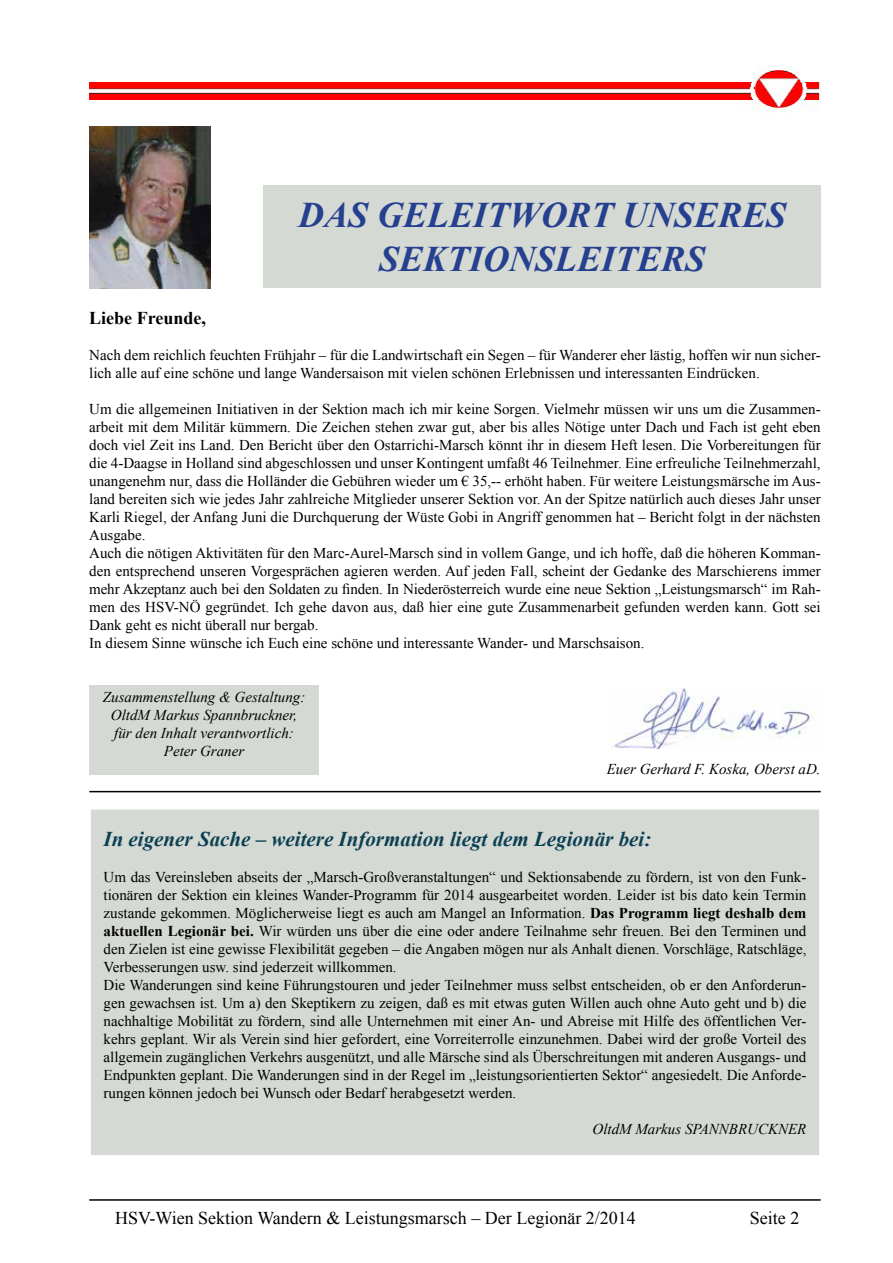
<style>
.page{position:relative;width:893px;height:1263px;background:#fff}
.page>*{position:absolute;margin:0;border:0;box-sizing:border-box;transform-origin:0 0}
.t1{font:italic 700 36px/43.2px "Times New Roman";color:#25408f;text-align:center}
.t2{font:italic 700 21px "Times New Roman";color:#0b3f53}
.t3{font:18px "Times New Roman";color:#000}
.t4{font:700 18px "Times New Roman";color:#000}
.t5{font:15px/18px "Times New Roman";color:#000}
.t6{font:italic 15px/18px "Times New Roman";color:#000;text-align:center}
.s1{font-weight:700}
</style>
<div class="page">
<hr style="left:89px;top:1199px;width:732px;height:2px;background:#000">
<img style="left:89px;top:66px;width:732px;height:46px">
<img style="left:89px;top:126px;width:122px;height:162px">
<div style="left:264px;top:186px;width:557px;height:102px;background:#d5d9d3"></div>
<div style="left:90px;top:809px;width:730px;height:347px;background:#d5d9d3"></div>
<div style="left:89px;top:808px;width:732px;height:349px;border:2px solid #fff"></div>
<hr style="left:89px;top:791px;width:732px;height:1px;background:#000">
<img style="left:613px;top:689px;width:203px;height:59px">
<div style="left:89px;top:685px;width:230px;height:89px;background:#d5d9d3"></div>
<h1 class="t1" style="left:298px;top:193px;width:490px">Das Geleitwort unseres<br>Sektionsleiters</h1>
<p class="t4" style="left:89px;top:306px;width:118px">Liebe Freunde,</p>
<p class="t5" style="left:89px;top:346px;width:733px">Nach dem reichlich feuchten Frühjahr – für die Landwirtschaft ein Segen – für Wanderer eher lästig, hoffen wir nun sicher&shy;lich alle auf eine schöne und lange Wandersaison mit vielen schönen Erlebnissen und interessanten Eindrücken.</p>
<p class="t5" style="left:89px;top:400px;width:733px">Um die allgemeinen Initiativen in der Sektion mach ich mir keine Sorgen. Vielmehr müssen wir uns um die Zusammen&shy;arbeit mit dem Militär kümmern. Die Zeichen stehen zwar gut, aber bis alles Nötige unter Dach und Fach ist geht eben doch viel Zeit ins Land. Den Bericht über den Ostarrichi-Marsch könnt ihr in diesem Heft lesen. Die Vorbereitungen für die 4-Daagse in Holland sind abgeschlossen und unser Kontingent umfaßt 46 Teilnehmer. Eine erfreuliche Teilnehmerzahl, unangenehm nur, dass die Holländer die Gebühren wieder um € 35,-- erhöht haben. Für weitere Leistungsmärsche im Aus&shy;land bereiten sich wie jedes Jahr zahlreiche Mitglieder unserer Sektion vor. An der Spitze natürlich auch dieses Jahr unser Karli Riegel, der Anfang Juni die Durchquerung der Wüste Gobi in Angriff genommen hat – Bericht folgt in der nächsten Ausgabe.<br>Auch die nötigen Aktivitäten für den Marc-Aurel-Marsch sind in vollem Gange, und ich hoffe, daß die höheren Komman&shy;den entsprechend unseren Vorgesprächen agieren werden. Auf jeden Fall, scheint der Gedanke des Marschierens immer mehr Akzeptanz auch bei den Soldaten zu finden. In Niederösterreich wurde eine neue Sektion „Leistungsmarsch“ im Rah&shy;men des HSV-NÖ gegründet. Ich gehe davon aus, daß hier eine gute Zusammenarbeit gefunden werden kann. Gott sei Dank geht es nicht überall nur bergab.<br>In diesem Sinne wünsche ich Euch eine schöne und interessante Wander- und Marschsaison.</p>
<p class="t6" style="left:103px;top:688px;width:204px">Zusammenstellung &amp; Gestaltung:<br>OltdM Markus Spannbruckner, für den Inhalt verantwortlich:<br>Peter Graner</p>
<p class="t6" style="left:607px;top:760px;width:215px">Euer Gerhard F. Koska, Oberst aD.</p>
<h2 class="t2" style="left:104px;top:825px;width:549px">In eigener Sache – weitere Information liegt dem Legionär bei:</h2>
<p class="t5" style="left:104px;top:868px;width:704px">Um das Vereinsleben abseits der „Marsch-Großveranstaltungen“ und Sektionsabende zu fördern, ist von den Funk&shy;tionären der Sektion ein kleines Wander-Programm für 2014 ausgearbeitet worden. Leider ist bis dato kein Termin zustande gekommen. Möglicherweise liegt es auch am Mangel an Information. <span class="s1">Das Programm liegt deshalb dem aktuellen Legionär bei.</span> Wir würden uns über die eine oder andere Teilnahme sehr freuen. Bei den Terminen und den Zielen ist eine gewisse Flexibilität gegeben – die Angaben mögen nur als Anhalt dienen. Vorschläge, Ratschläge, Verbesserungen usw. sind jederzeit willkommen.<br>Die Wanderungen sind keine Führungstouren und jeder Teilnehmer muss selbst entscheiden, ob er den Anforderun&shy;gen gewachsen ist. Um a) den Skeptikern zu zeigen, daß es mit etwas guten Willen auch ohne Auto geht und b) die nachhaltige Mobilität zu fördern, sind alle Unternehmen mit einer An- und Abreise mit Hilfe des öffentlichen Ver&shy;kehrs geplant. Wir als Verein sind hier gefordert, eine Vorreiterrolle einzunehmen. Dabei wird der große Vorteil des allgemein zugänglichen Verkehrs ausgenützt, und alle Märsche sind als Überschreitungen mit anderen Ausgangs- und Endpunkten geplant. Die Wanderungen sind in der Regel im „leistungsorientierten Sektor“ angesiedelt. Die Anforde&shy;rungen können jedoch bei Wunsch oder Bedarf herabgesetzt werden.</p>
<p class="t6" style="left:592px;top:1120px;width:215px">OltdM Markus Spa nnbruckner</p>
<p class="t3" style="left:115px;top:1206px;width:522px">HSV-Wien Sektion Wandern &amp; Leistungsmarsch – Der Legionär 2/2014</p>
<p class="t3" style="left:750px;top:1206px;width:51px">Seite 2</p>
</div>
